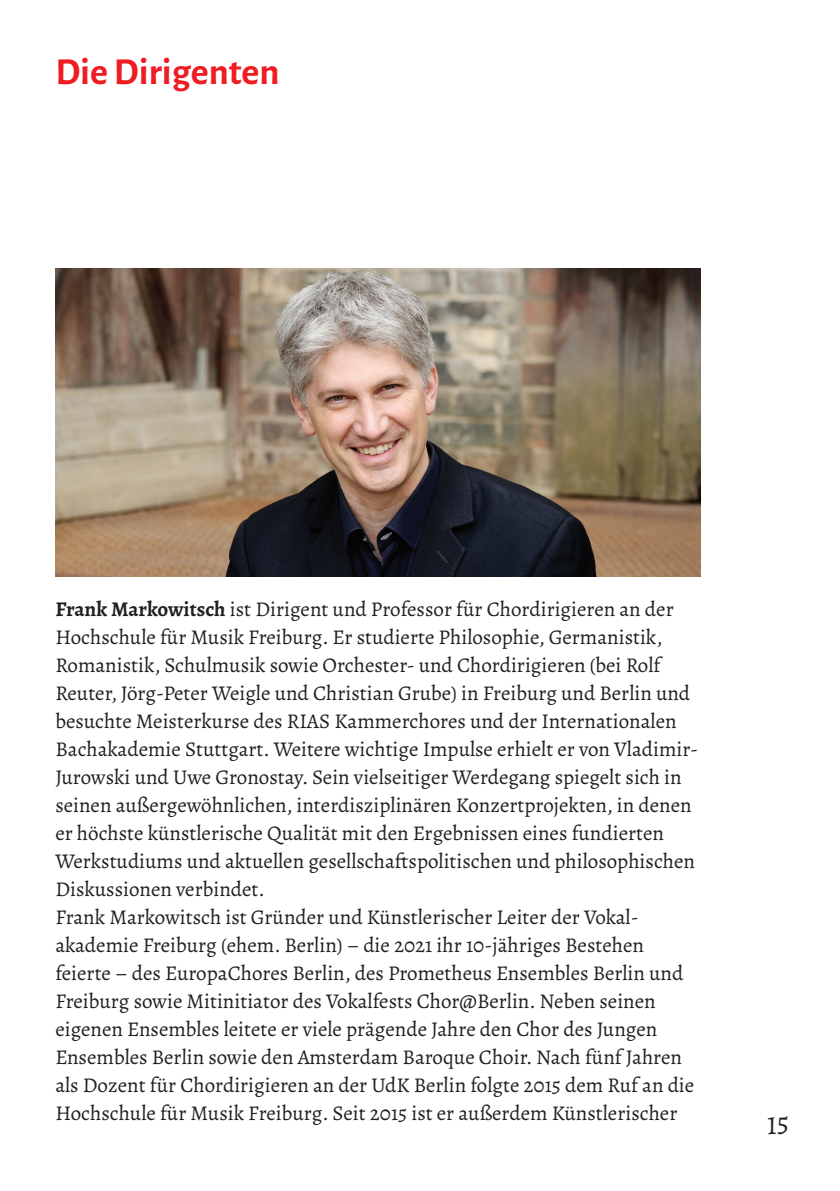
<style>
.page{position:relative;width:840px;height:1191px;background:#fff}
.page>*{position:absolute;margin:0;border:0;box-sizing:border-box;transform-origin:0 0}
.t1{font:700 38px "Alegreya Sans";color:#ee1d23}
.t2{font:28px "Alegreya";color:#231f20}
.t3{font:21px/28px "Alegreya";color:#231f20}
.s1{font-weight:700}
</style>
<div class="page">
<img style="left:55px;top:268px;width:645px;height:308px">
<h1 class="t1" style="left:55px;top:44px;width:225px">Die Dirigenten</h1>
<p class="t3" style="left:55px;top:595px;width:644px"><span class="s1">Frank Markowitsch</span> ist Dirigent und Professor für Chordirigieren an der Hochschule für Musik Freiburg. Er studierte Philosophie, Germanistik, Romanistik, Schulmusik sowie Orchester- und Chordirigieren (bei Rolf Reuter, Jörg-Peter Weigle und Christian Grube) in Freiburg und Berlin und besuchte Meisterkurse des RIAS Kammerchores und der Internationalen Bachakademie Stuttgart. Weitere wichtige Impulse erhielt er von Vladimir-Jurowski und Uwe Gronostay. Sein vielseitiger Werdegang spiegelt sich in seinen außergewöhnlichen, interdisziplinären Konzertprojekten, in denen er höchste künstlerische Qualität mit den Ergebnissen eines fundierten Werkstudiums und aktuellen gesellschaftspolitischen und philosophischen Diskussionen verbindet.<br>Frank Markowitsch ist Gründer und Künstlerischer Leiter der Vokal&shy;akademie Freiburg (ehem. Berlin) – die 2021 ihr 10-jähriges Bestehen feierte – des EuropaChores Berlin, des Prometheus Ensembles Berlin und Freiburg sowie Mitinitiator des Vokalfests Chor@Berlin. Neben seinen eigenen Ensembles leitete er viele prägende Jahre den Chor des Jungen Ensembles Berlin sowie den Amsterdam Baroque Choir. Nach fünf Jahren als Dozent für Chordirigieren an der UdK Berlin folgte 2015 dem Ruf an die Hochschule für Musik Freiburg. Seit 2015 ist er außerdem Künstlerischer</p>
<h2 class="t2" style="left:766px;top:1107px;width:23px">15</h2>
</div>
